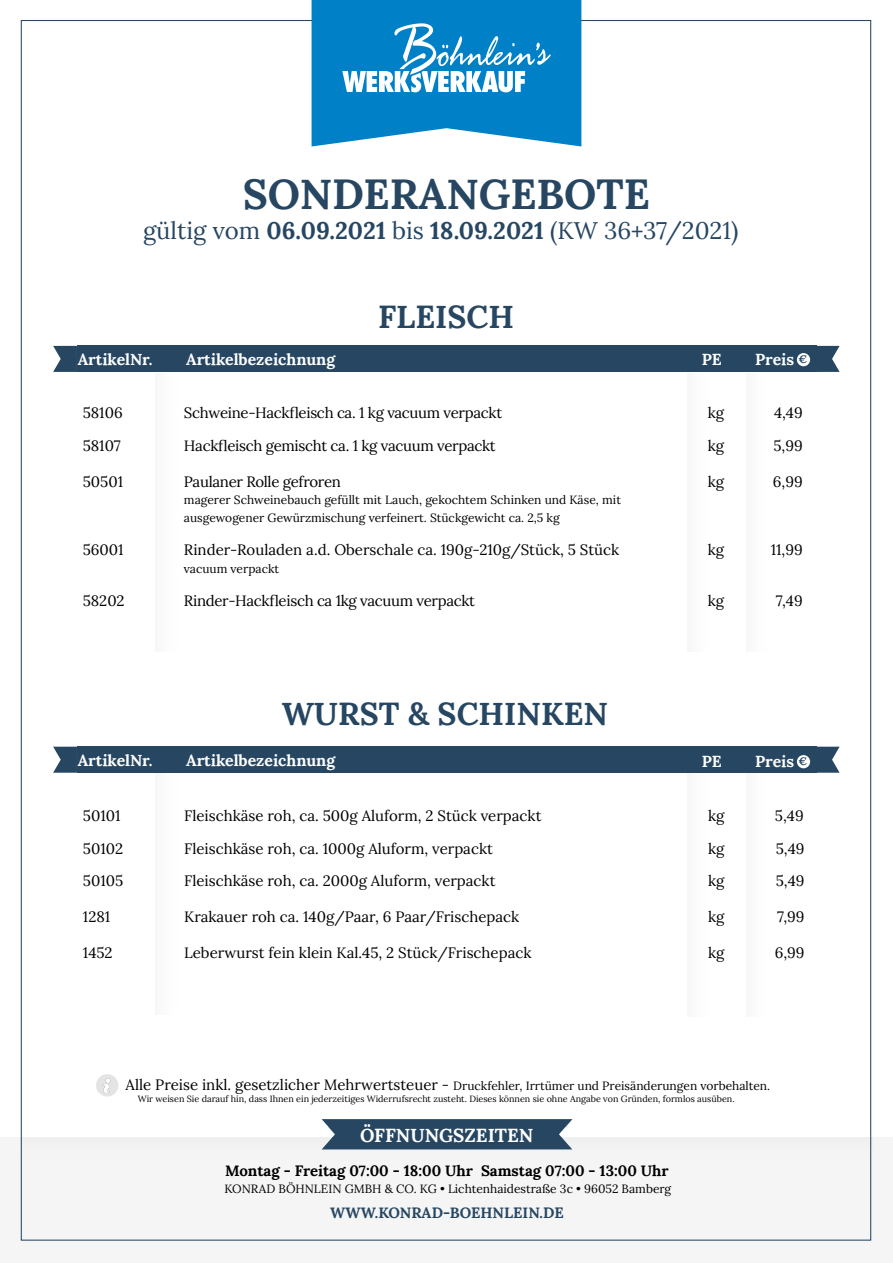
<style>
.page{position:relative;width:893px;height:1263px;background:#fff}
.page>*{position:absolute;margin:0;border:0;box-sizing:border-box;transform-origin:0 0}
.t1{font:700 42px "Lora";color:#264662}
.t2{font:700 31.8px "Lora";color:#264662}
.t3{font:24px "Lora";color:#264662}
.t4{font:700 18.9px "Lora";color:#fff}
.t5{font:700 15.9px "Lora";color:#fff}
.Item_Angebot_Lora{font:15px "Lora";color:#000}
.Item_Angebot_Lora-2{font:15px "Lora";letter-spacing:-.02em;color:#000}
.t6{font:700 15px "Lora";color:#000}
.t7{font:700 15px "Lora";color:#264662}
.Item_Zusatz_Info{font:12px "Lora";color:#000}
.t8{font:700 10.95px "Lora";color:#264662}
.t9{font:9px "Lora";color:#000}
.s1{font-weight:700}
.s2{font-size:15px}
</style>
<div class="page">
<div style="left:77px;top:346px;width:739px;height:26px;background:#264662"></div>
<svg style="left:816px;top:346px;width:24px;height:26px"></svg>
<svg style="left:53px;top:346px;width:24px;height:26px"></svg>
<div style="left:0;top:1137px;width:893px;height:126px;background:#f5f5f5"></div>
<svg style="left:322px;top:1119px;width:250px;height:30px;background:#314f6a"></svg>
<div style="left:96px;top:1074px;width:22px;height:22px;background:#eaeaea;border-radius:50%"></div>
<img style="left:97px;top:1075px;width:21px;height:21px">
<div style="left:797px;top:353px;width:13px;height:13px;background:#fff;border-radius:50%"></div>
<svg style="left:312px;top:0;width:269px;height:146px;background:#2995d0"></svg>
<div style="left:77px;top:747px;width:739px;height:26px;background:#264662"></div>
<svg style="left:816px;top:747px;width:24px;height:26px"></svg>
<svg style="left:53px;top:747px;width:24px;height:26px"></svg>
<div style="left:797px;top:755px;width:13px;height:13px;background:#fff;border-radius:50%"></div>
<p class="t1" style="left:243px;top:159px;width:409px">SONDERANGEBOTE</p>
<p class="t3" style="left:143px;top:212px;width:597px">gültig vom <span class="s1">06.09.2021</span> bis <span class="s1">18.09.2021</span> (KW 36+37/2021)</p>
<p class="t2" style="left:378px;top:289px;width:138px">FLEISCH</p>
<p class="t5" style="left:78px;top:346px;width:76px">ArtikelNr.</p>
<p class="t5" style="left:186px;top:346px;width:151px">Artikelbezeichnung</p>
<p class="t5" style="left:702px;top:346px;width:21px">PE</p>
<p class="t5" style="left:755px;top:346px;width:41px">Preis</p>
<p class="t8" style="left:798px;top:350px;width:10px">€</p>
<p class="Item_Angebot_Lora" style="left:83px;top:401px;width:42px">58106</p>
<p class="Item_Angebot_Lora-2" style="left:184px;top:401px;width:320px">Schweine-Hackfleisch ca. 1 kg vacuum verpackt</p>
<p class="Item_Angebot_Lora" style="left:708px;top:401px;width:18px">kg</p>
<p class="Item_Angebot_Lora" style="left:774px;top:401px;width:30px">4,49</p>
<p class="Item_Angebot_Lora" style="left:83px;top:434px;width:39px">58107</p>
<p class="Item_Angebot_Lora-2" style="left:184px;top:434px;width:313px">Hackfleisch gemischt ca. 1 kg vacuum verpackt</p>
<p class="Item_Angebot_Lora" style="left:708px;top:434px;width:18px">kg</p>
<p class="Item_Angebot_Lora" style="left:773px;top:434px;width:31px">5,99</p>
<p class="Item_Angebot_Lora" style="left:83px;top:470px;width:42px">50501</p>
<p class="Item_Angebot_Lora-2" style="left:184px;top:470px;width:159px">Paulaner Rolle gefroren</p>
<p class="Item_Zusatz_Info" style="left:184px;top:491px;width:439px">magerer Schweinebauch gefüllt mit Lauch, gekochtem Schinken und Käse, mit</p>
<p class="Item_Zusatz_Info" style="left:184px;top:509px;width:377px">ausgewogener Gewürzmischung verfeinert. Stückgewicht ca. 2,5 kg</p>
<p class="Item_Angebot_Lora" style="left:708px;top:470px;width:18px">kg</p>
<p class="Item_Angebot_Lora" style="left:773px;top:470px;width:31px">6,99</p>
<p class="Item_Angebot_Lora" style="left:83px;top:539px;width:42px">56001</p>
<p class="Item_Angebot_Lora" style="left:184px;top:539px;width:437px">Rinder-Rouladen a.d. Oberschale ca. 190g-210g/Stück, 5 Stück</p>
<p class="Item_Zusatz_Info" style="left:184px;top:560px;width:97px">vacuum verpackt</p>
<p class="Item_Angebot_Lora" style="left:708px;top:539px;width:18px">kg</p>
<p class="Item_Angebot_Lora" style="left:771px;top:539px;width:34px">11,99</p>
<p class="Item_Angebot_Lora" style="left:83px;top:590px;width:43px">58202</p>
<p class="Item_Angebot_Lora-2" style="left:184px;top:590px;width:293px">Rinder-Hackfleisch ca 1kg vacuum verpackt</p>
<p class="Item_Angebot_Lora" style="left:708px;top:590px;width:18px">kg</p>
<p class="Item_Angebot_Lora" style="left:776px;top:590px;width:28px">7,49</p>
<p class="t2" style="left:282px;top:686px;width:328px">WURST &amp; SCHINKEN</p>
<p class="t5" style="left:78px;top:746px;width:76px">ArtikelNr.</p>
<p class="t5" style="left:186px;top:746px;width:151px">Artikelbezeichnung</p>
<p class="t5" style="left:702px;top:748px;width:21px">PE</p>
<p class="t5" style="left:755px;top:748px;width:41px">Preis</p>
<p class="t8" style="left:798px;top:752px;width:10px">€</p>
<p class="Item_Angebot_Lora" style="left:83px;top:804px;width:39px">50101</p>
<p class="Item_Angebot_Lora" style="left:184px;top:804px;width:359px">Fleischkäse roh, ca. 500g Aluform, 2 Stück verpackt</p>
<p class="Item_Angebot_Lora" style="left:708px;top:804px;width:18px">kg</p>
<p class="Item_Angebot_Lora" style="left:775px;top:804px;width:30px">5,49</p>
<p class="Item_Angebot_Lora" style="left:83px;top:837px;width:42px">50102</p>
<p class="Item_Angebot_Lora" style="left:184px;top:837px;width:310px">Fleischkäse roh, ca. 1000g Aluform, verpackt</p>
<p class="Item_Angebot_Lora" style="left:708px;top:837px;width:18px">kg</p>
<p class="Item_Angebot_Lora" style="left:776px;top:837px;width:30px">5,49</p>
<p class="Item_Angebot_Lora" style="left:83px;top:870px;width:42px">50105</p>
<p class="Item_Angebot_Lora" style="left:83px;top:906px;width:29px">1281</p>
<p class="Item_Angebot_Lora" style="left:83px;top:942px;width:31px">1452</p>
<p class="Item_Angebot_Lora" style="left:184px;top:870px;width:313px">Fleischkäse roh, ca. 2000g Aluform, verpackt</p>
<p class="Item_Angebot_Lora" style="left:184px;top:906px;width:337px">Krakauer roh ca. 140g/Paar, 6 Paar/Frischepack</p>
<p class="Item_Angebot_Lora" style="left:184px;top:942px;width:349px">Leberwurst fein klein Kal.45, 2 Stück/Frischepack</p>
<p class="Item_Angebot_Lora" style="left:776px;top:870px;width:30px">5,49</p>
<p class="Item_Angebot_Lora" style="left:777px;top:906px;width:29px">7,99</p>
<p class="Item_Angebot_Lora" style="left:775px;top:942px;width:31px">6,99</p>
<p class="Item_Angebot_Lora" style="left:708px;top:870px;width:18px">kg</p>
<p class="Item_Angebot_Lora" style="left:708px;top:906px;width:18px">kg</p>
<p class="Item_Angebot_Lora" style="left:708px;top:942px;width:18px">kg</p>
<p class="Item_Zusatz_Info" style="left:126px;top:1076px;width:646px"><span class="s2">Alle Preise inkl. gesetzlicher Mehrwertsteuer -</span> Druckfehler, Irrtümer und Preisänderungen vorbehalten.</p>
<p class="t9" style="left:138px;top:1092px;width:598px">Wir weisen Sie darauf hin, dass Ihnen ein jederzeitiges Widerrufsrecht zusteht. Dieses können sie ohne Angabe von Gründen, formlos ausüben.</p>
<p class="t4" style="left:360px;top:1119px;width:175px">ÖFFNUNGSZEITEN</p>
<p class="t6" style="left:225px;top:1158px;width:445px">Montag - Freitag 07:00 - 18:00 Uhr Samstag 07:00 - 13:00 Uhr</p>
<p class="Item_Zusatz_Info" style="left:224px;top:1180px;width:448px">KONRAD BÖHNLEIN GMBH &amp; CO. KG • Lichtenhaidestraße 3c • 96052 Bamberg</p>
<p class="t7" style="left:330px;top:1199px;width:235px">WWW.KONRAD-BOEHNLEIN.DE</p>
</div>
